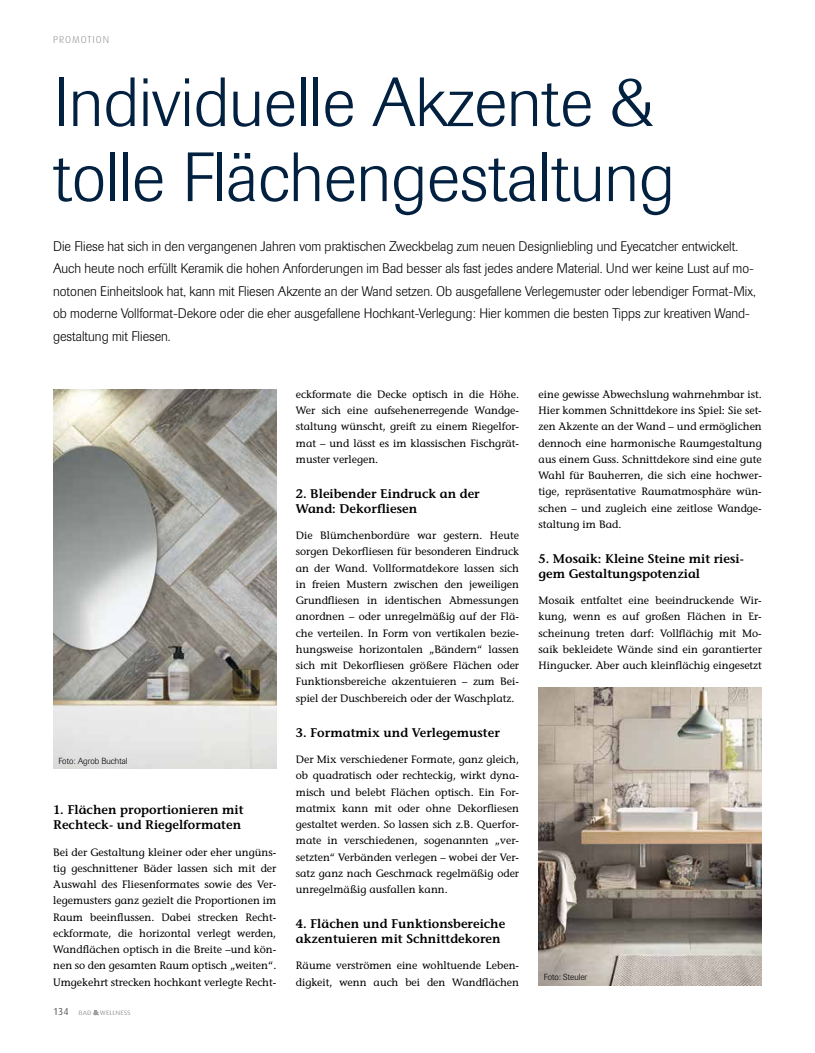
<style>
.page{position:relative;width:815px;height:1053px;background:#fff}
.page>*{position:absolute;margin:0;border:0;box-sizing:border-box;transform-origin:0 0}
.t1{font:300 68.75px/75px "Imago";color:#02203f}
.t2{font:300 13.75px/22.5px "Imago";color:#000}
.t3{font:600 12.5px/15px "Stone Informal";color:#000}
.t4{font:10.62px/16.2px "Stone Informal";color:#000;text-align:justify}
.t5{font:300 10px "Dax";letter-spacing:.095em;color:#87888a}
.t6{font:300 8.75px "Imago";color:#000}
.t7{font:6.38px "Dax";color:#9c9e9f;scale:1.18 1}
.s1{font-weight:300;font-size:10px;color:#000}
.s2{font-family:"Avenir";font-weight:300;font-size:5.88px}
</style>
<div class="page">
<img style="left:539px;top:687px;width:223px;height:298px">
<img style="left:53px;top:389px;width:223px;height:379px">
<svg style="left:94px;top:1010px;width:5px;height:4px"></svg>
<p class="t5" style="left:53px;top:34px;width:58px">PROMOTION</p>
<h1 class="t1" style="left:53px;top:66px;width:623px">Individuelle Akzente &amp; tolle Flächengestaltung</h1>
<p class="t2" style="left:53px;top:235px;width:704px">Die Fliese hat sich in den vergangenen Jahren vom praktischen Zweckbelag zum neuen Designliebling und Eyecatcher entwickelt.<br>Auch heute noch erfüllt Keramik die hohen Anforderungen im Bad besser als fast jedes andere Material. Und wer keine Lust auf mo&shy;notonen Einheitslook hat, kann mit Fliesen Akzente an der Wand setzen. Ob ausgefallene Verlegemuster oder lebendiger Format-Mix, ob moderne Vollformat-Dekore oder die eher ausgefallene Hochkant-Verlegung: Hier kommen die besten Tipps zur kreativen Wand&shy;gestaltung mit Fliesen.</p>
<p class="t6" style="left:58px;top:755px;width:70px">Foto: Agrob Buchtal</p>
<p class="t3" style="left:53px;top:802px;width:192px">1. Flächen proportionieren mit<br>Rechteck- und Riegelformaten</p>
<p class="t4" style="left:53px;top:843px;width:225px">Bei der Gestaltung kleiner oder eher ungüns&shy;tig geschnittener Bäder lassen sich mit der Auswahl des Fliesenformates sowie des Ver&shy;legemusters ganz gezielt die Proportionen im Raum beeinflussen. Dabei strecken Recht&shy;eckformate, die horizontal verlegt werden, Wandflächen optisch in die Breite –und kön&shy;nen so den gesamten Raum optisch „weiten“.<br>Umgekehrt strecken hochkant verlegte Recht-</p>
<p class="t7" style="left:53px;top:1008px;width:67px"><span class="s1">134</span> BAD <span class="s2">&amp;</span> WELLNESS</p>
<p class="t4" style="left:296px;top:386px;width:225px">eckformate die Decke optisch in die Höhe.<br>Wer sich eine aufsehenerregende Wandge&shy;staltung wünscht, greift zu einem Riegelfor&shy;mat – und lässt es im klassischen Fischgrät&shy;muster verlegen.</p>
<p class="t3" style="left:296px;top:486px;width:185px">2. Bleibender Eindruck an der<br>Wand: Dekorfliesen</p>
<p class="t4" style="left:296px;top:527px;width:225px">Die Blümchenbordüre war gestern. Heute sorgen Dekorfliesen für besonderen Eindruck an der Wand. Vollformatdekore lassen sich in freien Mustern zwischen den jeweiligen Grundfliesen in identischen Abmessungen anordnen – oder unregelmäßig auf der Flä&shy;che verteilen. In Form von vertikalen bezie&shy;hungsweise horizontalen „Bändern“ lassen sich mit Dekorfliesen größere Flächen oder Funktionsbereiche akzentuieren – zum Bei&shy;spiel der Duschbereich oder der Waschplatz.</p>
<p class="t3" style="left:296px;top:724px;width:205px">3. Formatmix und Verlegemuster</p>
<p class="t4" style="left:296px;top:751px;width:225px">Der Mix verschiedener Formate, ganz gleich, ob quadratisch oder rechteckig, wirkt dyna&shy;misch und belebt Flächen optisch. Ein For&shy;matmix kann mit oder ohne Dekorfliesen gestaltet werden. So lassen sich z.B. Querfor&shy;mate in verschiedenen, sogenannten „ver&shy;setzten“ Verbänden verlegen – wobei der Ver&shy;satz ganz nach Geschmack regelmäßig oder unregelmäßig ausfallen kann.</p>
<p class="t3" style="left:296px;top:916px;width:211px">4. Flächen und Funktionsbereiche akzentuieren mit Schnittdekoren</p>
<p class="t4" style="left:296px;top:957px;width:225px">Räume verströmen eine wohltuende Leben&shy;digkeit, wenn auch bei den Wandflächen</p>
<p class="t4" style="left:539px;top:386px;width:225px">eine gewisse Abwechslung wahrnehmbar ist.<br>Hier kommen Schnittdekore ins Spiel: Sie set&shy;zen Akzente an der Wand – und ermöglichen dennoch eine harmonische Raumgestaltung aus einem Guss. Schnittdekore sind eine gute Wahl für Bauherren, die sich eine hochwer&shy;tige, repräsentative Raumatmosphäre wün&shy;schen – und zugleich eine zeitlose Wandge&shy;staltung im Bad.</p>
<p class="t3" style="left:539px;top:551px;width:207px">5. Mosaik: Kleine Steine mit riesi&shy;gem Gestaltungspotenzial</p>
<p class="t4" style="left:539px;top:592px;width:225px">Mosaik entfaltet eine beeindruckende Wir&shy;kung, wenn es auf großen Flächen in Er&shy;scheinung treten darf: Vollflächig mit Mo&shy;saik bekleidete Wände sind ein garantierter Hingucker. Aber auch kleinflächig eingesetzt</p>
<p class="t6" style="left:544px;top:971px;width:45px">Foto: Steuler</p>
</div>
